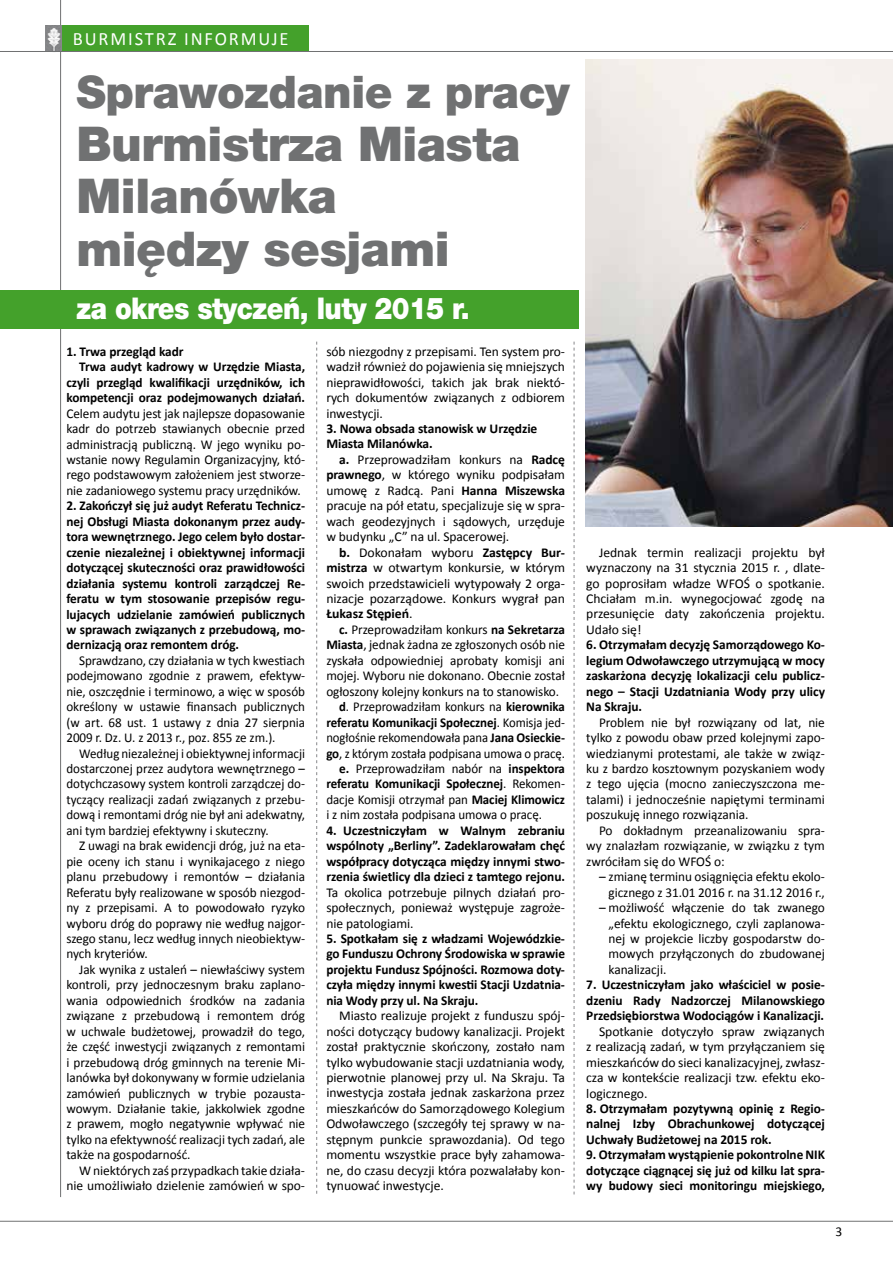
<style>
.page{position:relative;width:893px;height:1263px;background:#fff}
.page>*{position:absolute;margin:0;border:0;box-sizing:border-box;transform-origin:0 0}
.t1{font:900 48px/52.5px "Helvetica Neue LT Pro";letter-spacing:-.01em;color:#707172}
.t2{font:900 45px "Helvetica Neue LT Pro";color:#707172}
.t3{font:900 30px "Helvetica Neue LT Pro";letter-spacing:-.02em;color:#fff;scale:.89 1}
.t4{font:18.9px "Calibri";color:#fff}
.t5{font:13.5px/15.5px "Calibri";letter-spacing:-.005em;color:#000;text-align:justify}
.t6{font:700 13.5px/15.5px "Calibri";letter-spacing:-.005em;color:#000;text-align:justify}
.t7{font:13.5px/15.5px "Calibri";letter-spacing:-.005em;color:#000;text-align:justify;scale:.96 1}
.t8{font:13.5px "Calibri";letter-spacing:-.005em;color:#000;scale:.94 1}
.t9{font:700 13.5px "Calibri";letter-spacing:-.005em;color:#000;scale:.96 1}
.s1{font-weight:700}
.s2{font-weight:400}
</style>
<div class="page">
<hr style="left:0;top:51px;width:893px;height:1px;background:#707172">
<hr style="left:0;top:1221px;width:893px;height:1px;background:#707172">
<hr style="left:60px;top:0;width:1px;height:1197px;background:#707172">
<div style="left:46px;top:26px;width:16px;height:26px;background:#87888a"></div>
<div style="left:62px;top:26px;width:247px;height:26px;background:#44a12b"></div>
<img style="left:47px;top:28px;width:14px;height:25px">
<svg style="left:574px;top:342px;width:1px;height:852px"></svg>
<svg style="left:316px;top:342px;width:1px;height:852px"></svg>
<div style="left:0;top:290px;width:579px;height:39px;background:#44a12b"></div>
<hr style="left:0;top:51px;width:697px;height:1px;background:#707172">
<img style="left:586px;top:60px;width:307px;height:466px">
<h3 class="t4" style="left:73px;top:27px;width:25px">Burmistrz</h3>
<h3 class="t4" style="left:184px;top:27px;width:44px">Informuj</h3>
<h3 class="t4" style="left:280px;top:27px;width:11px">e</h3>
<h2 class="t2" style="left:77px;top:65px;width:496px">Sprawozdanie z pracy</h2>
<h1 class="t1" style="left:77px;top:117px;width:445px">Burmistrza Miasta<br>Milanówka między sesjami</h1>
<h3 class="t3" style="left:77px;top:291px;width:443px">za okres styczeń, luty 2015 r.</h3>
<p class="t6" style="left:66px;top:343px;width:119px">1. Trwa przegląd kadr</p>
<p class="t6" style="left:79px;top:358px;width:227px">Trwa audyt kadrowy w Urzędzie Miasta,</p>
<p class="t6" style="left:66px;top:374px;width:240px">czyli przegląd kwalifikacji urzędników, ich</p>
<p class="t6" style="left:66px;top:389px;width:240px">kompetencji oraz podejmowanych działań.</p>
<p class="t5" style="left:66px;top:405px;width:240px">Celem audytu jest jak najlepsze dopasowanie kadr do potrzeb stawianych obecnie przed administracją publiczną. W jego wyniku po&shy;wstanie nowy Regulamin Organizacyjny, któ&shy;rego podstawowym założeniem jest stworze&shy;nie zadaniowego systemu pracy urzędników.</p>
<p class="t6" style="left:66px;top:497px;width:240px">2. Zakończył się już audyt Referatu Technicz&shy;nej Obsługi Miasta dokonanym przez audy&shy;tora wewnętrznego. Jego celem było dostar&shy;czenie niezależnej i obiektywnej informacji dotyczącej skuteczności oraz prawidłowości działania systemu kontroli zarządczej Re&shy;feratu w tym stosowanie przepisów regu&shy;lujacych udzielanie zamówień publicznych w sprawach związanych z przebudową, mo&shy;dernizacją oraz remontem dróg.</p>
<p class="t5" style="left:66px;top:652px;width:240px;text-indent:13px">Sprawdzano, czy działania w tych kwestiach podejmowano zgodnie z prawem, efektyw&shy;nie, oszczędnie i terminowo, a więc w sposób określony w ustawie finansach publicznych (w art. 68 ust. 1 ustawy z dnia 27 sierpnia 2009 r. Dz. U. z 2013 r., poz. 855 ze zm.).</p>
<p class="t7" style="left:66px;top:745px;width:250px;text-indent:13px">Według niezależnej i obiektywnej informacji dostarczonej przez audytora wewnętrznego – dotychczasowy system kontroli zarządczej do&shy;tyczący realizacji zadań związanych z przebu&shy;dową i remontami dróg nie był ani adekwatny, ani tym bardziej efektywny i skuteczny.</p>
<p class="t5" style="left:66px;top:837px;width:240px;text-indent:13px">Z uwagi na brak ewidencji dróg, już na eta&shy;pie oceny ich stanu i wynikajacego z niego planu przebudowy i remontów – działania Referatu były realizowane w sposób niezgod&shy;ny z przepisami. A to powodowało ryzyko wyboru dróg do poprawy nie według najgor&shy;szego stanu, lecz według innych nieobiektyw&shy;nych kryteriów.</p>
<p class="t5" style="left:66px;top:961px;width:240px;text-indent:13px">Jak wynika z ustaleń – niewłaściwy system kontroli, przy jednoczesnym braku zaplano&shy;wania odpowiednich środków na zadania związane z przebudową i remontem dróg w uchwale budżetowej, prowadził do tego, że część inwestycji związanych z remontami i przebudową dróg gminnych na terenie Mi&shy;lanówka był dokonywany w formie udzielania zamówień publicznych w trybie pozausta&shy;wowym. Działanie takie, jakkolwiek zgodne z prawem, mogło negatywnie wpływać nie tylko na efektywność realizacji tych zadań, ale także na gospodarność.</p>
<p class="t5" style="left:66px;top:1162px;width:240px;text-align:right">W niektórych zaś przypadkach takie działa&shy;nie umożliwiało dzielenie zamówień w spo-</p>
<p class="t5" style="left:326px;top:343px;width:240px">sób niezgodny z przepisami. Ten system pro&shy;wadził również do pojawienia się mniejszych nieprawidłowości, takich jak brak niektó&shy;rych dokumentów związanych z odbiorem inwestycji.</p>
<p class="t6" style="left:326px;top:420px;width:213px">3. Nowa obsada stanowisk w Urzędzie<br>Miasta Milanówka.</p>
<p class="t5" style="left:326px;top:451px;width:240px;text-indent:13px"><span class="s1">a.</span> Przeprowadziłam konkurs na <span class="s1">Radcę prawnego</span>, w którego wyniku podpisałam umowę z Radcą. Pani <span class="s1">Hanna Miszewska </span>pracuje na pół etatu, specjalizuje się w spra&shy;wach geodezyjnych i sądowych, urzęduje w budynku „C” na ul. Spacerowej.</p>
<p class="t5" style="left:326px;top:544px;width:240px;text-indent:13px"><span class="s1">b.</span> Dokonałam wyboru <span class="s1">Zastępcy Bur&shy;mistrza</span> w otwartym konkursie, w którym swoich przedstawicieli wytypowały 2 orga&shy;nizacje pozarządowe. Konkurs wygrał pan <span class="s1">Łukasz Stępień</span>.</p>
<p class="t5" style="left:339px;top:621px;width:227px"><span class="s1">c.</span> Przeprowadziłam konkurs <span class="s1">na Sekretarza</span></p>
<p class="t5" style="left:326px;top:636px;width:240px"><span class="s1">Miasta</span>, jednak żadna ze zgłoszonych osób nie</p>
<p class="t5" style="left:326px;top:652px;width:240px">zyskała odpowiedniej aprobaty komisji ani</p>
<p class="t5" style="left:326px;top:667px;width:240px">mojej. Wyboru nie dokonano. Obecnie został</p>
<p class="t5" style="left:326px;top:683px;width:234px">ogłoszony kolejny konkurs na to stanowisko.</p>
<p class="t8" style="left:339px;top:698px;width:242px"><span class="s1">d</span>. Przeprowadziłam konkurs na <span class="s1">kierownika</span></p>
<p class="t9" style="left:326px;top:714px;width:250px">referatu Komunikacji Społecznej<span class="s2">. Komisja jed-</span></p>
<p class="t8" style="left:326px;top:729px;width:255px">nogłośnie rekomendowała pana <span class="s1">Jana Osieckie-</span></p>
<p class="t8" style="left:326px;top:745px;width:255px"><span class="s1">go</span>, z którym została podpisana umowa o pracę.</p>
<p class="t7" style="left:339px;top:760px;width:237px"><span class="s1">e.</span> Przeprowadziłam nabór na <span class="s1">inspektora</span></p>
<p class="t9" style="left:326px;top:776px;width:250px">referatu Komunikacji Społecznej<span class="s2">. Rekomen-</span></p>
<p class="t7" style="left:326px;top:791px;width:250px">dacje Komisji otrzymał pan <span class="s1">Maciej Klimowicz</span></p>
<p class="t7" style="left:326px;top:806px;width:226px">i z nim została podpisana umowa o pracę.</p>
<p class="t6" style="left:326px;top:822px;width:240px">4. Uczestniczyłam w Walnym zebraniu wspólnoty „Berliny”. Zadeklarowałam chęć współpracy dotycząca między innymi stwo&shy;rzenia świetlicy dla dzieci z tamtego rejonu.</p>
<p class="t5" style="left:326px;top:884px;width:240px">Ta okolica potrzebuje pilnych działań pro&shy;społecznych, ponieważ występuje zagroże&shy;nie patologiami.</p>
<p class="t6" style="left:326px;top:930px;width:240px">5. Spotkałam się z władzami Wojewódzkie&shy;go Funduszu Ochrony Środowiska w sprawie projektu Fundusz Spójności. Rozmowa doty&shy;czyła między innymi kwestii Stacji Uzdatnia&shy;nia Wody przy ul. Na Skraju.</p>
<p class="t5" style="left:326px;top:1007px;width:240px;text-indent:13px">Miasto realizuje projekt z funduszu spój&shy;ności dotyczący budowy kanalizacji. Projekt został praktycznie skończony, zostało nam tylko wybudowanie stacji uzdatniania wody, pierwotnie planowej przy ul. Na Skraju. Ta inwestycja została jednak zaskarżona przez mieszkańców do Samorządowego Kolegium Odwoławczego (szczegóły tej sprawy w na&shy;stępnym punkcie sprawozdania). Od tego momentu wszystkie prace były zahamowa&shy;ne, do czasu decyzji która pozwalałaby kon&shy;tynuować inwestycje.</p>
<p class="t5" style="left:586px;top:544px;width:240px;text-indent:13px">Jednak termin realizacji projektu był wyznaczony na 31 stycznia 2015 r. , dlate&shy;go poprosiłam władze WFOŚ o spotkanie.<br>Chciałam m.in. wynegocjować zgodę na przesunięcie daty zakończenia projektu.<br>Udało się!</p>
<p class="t6" style="left:586px;top:636px;width:240px">6. Otrzymałam decyzję Samorządowego Ko&shy;legium Odwoławczego utrzymującą w mocy zaskarżona decyzję lokalizacji celu publicz&shy;nego – Stacji Uzdatniania Wody przy ulicy Na Skraju.</p>
<p class="t5" style="left:586px;top:714px;width:240px;text-indent:13px">Problem nie był rozwiązany od lat, nie tylko z powodu obaw przed kolejnymi zapo&shy;wiedzianymi protestami, ale także w związ&shy;ku z bardzo kosztownym pozyskaniem wody z tego ujęcia (mocno zanieczyszczona me&shy;talami) i jednocześnie napiętymi terminami poszukuję innego rozwiązania.</p>
<p class="t5" style="left:586px;top:822px;width:240px;text-indent:13px">Po dokładnym przeanalizowaniu spra&shy;wy znalazłam rozwiązanie, w związku z tym zwróciłam się do WFOŚ o:</p>
<p class="t5" style="left:599px;top:868px;width:227px;text-align:right">– zmianę terminu osiągnięcia efektu ekolo&shy;gicznego z 31.01 2016 r. na 31.12 2016 r.,</p>
<p class="t5" style="left:609px;top:899px;width:218px;text-indent:-10px">– możliwość włączenie do tak zwanego „efektu ekologicznego, czyli zaplanowa&shy;nej w projekcie liczby gospodarstw do&shy;mowych przyłączonych do zbudowanej kanalizacji.</p>
<p class="t6" style="left:586px;top:976px;width:240px">7. Uczestniczyłam jako właściciel w posie&shy;dzeniu Rady Nadzorczej Milanowskiego Przedsiębiorstwa Wodociągów i Kanalizacji.</p>
<p class="t5" style="left:586px;top:1023px;width:240px;text-indent:13px">Spotkanie dotyczyło spraw związanych z realizacją zadań, w tym przyłączaniem się mieszkańców do sieci kanalizacyjnej, zwłasz&shy;cza w kontekście realizacji tzw. efektu eko&shy;logicznego.</p>
<p class="t6" style="left:586px;top:1100px;width:240px">8. Otrzymałam pozytywną opinię z Regio&shy;nalnej Izby Obrachunkowej dotyczącej Uchwały Budżetowej na 2015 rok.</p>
<p class="t6" style="left:586px;top:1146px;width:240px">9. Otrzymałam wystąpienie pokontrolne NIK dotyczące ciągnącej się już od kilku lat spra&shy;wy budowy sieci monitoringu miejskiego,</p>
<p class="t5" style="left:836px;top:1223px;width:8px">3</p>
</div>
